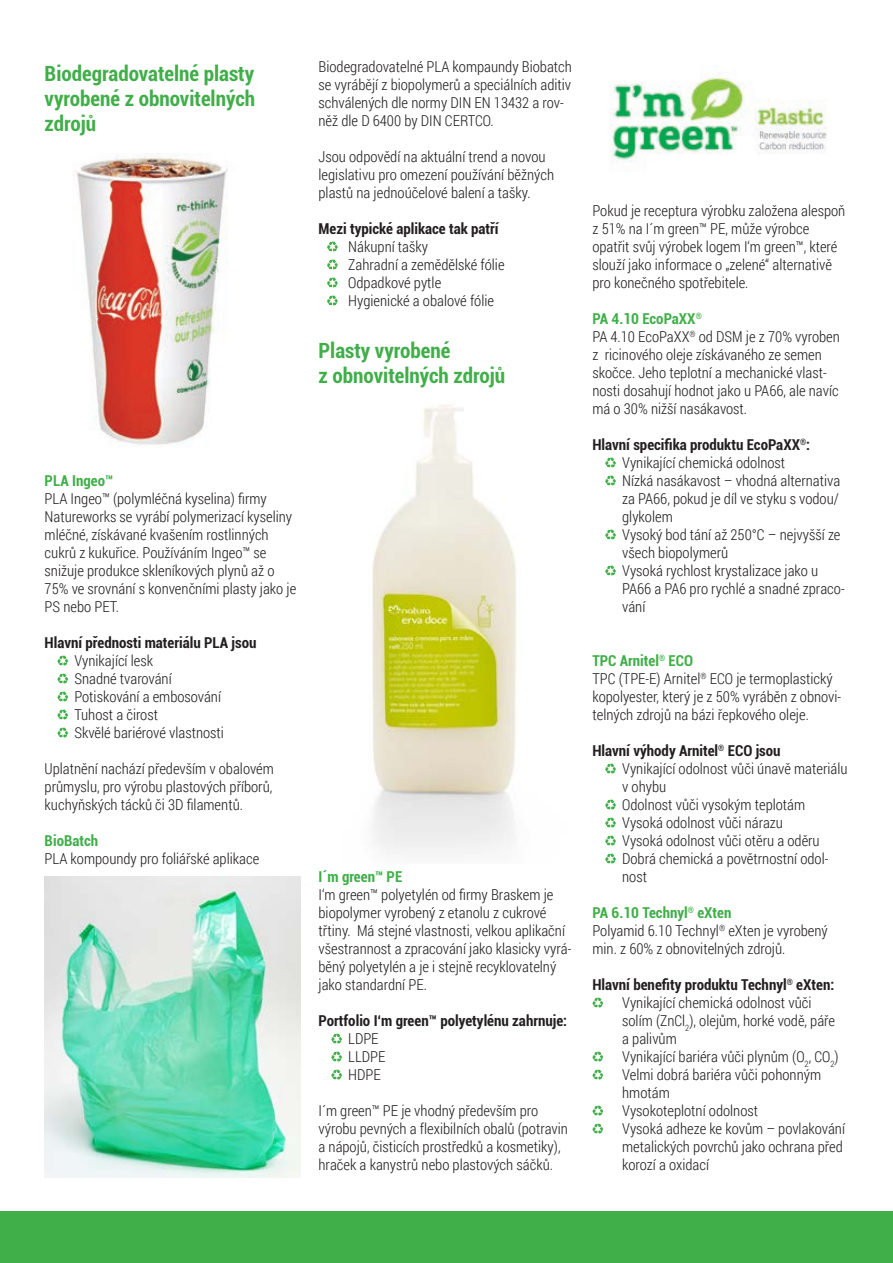
<style>
.page{position:relative;width:893px;height:1263px;background:#fff}
.page>*{position:absolute;margin:0;border:0;box-sizing:border-box;transform-origin:0 0}
.t1{font:700 condensed 21px/25.2px "Roboto";color:#40ae49;text-align:justify}
.t2{font:300 15px/18px "Roboto Condensed";color:#231f20}
.t3{font:700 condensed 15px "Roboto";color:#231f20}
.t4{font:700 condensed 15px "Roboto";color:#40ae49}
</style>
<div class="page">
<svg style="left:57px;top:655px;width:11px;height:11px"></svg>
<svg style="left:57px;top:673px;width:11px;height:11px"></svg>
<svg style="left:57px;top:691px;width:11px;height:11px"></svg>
<svg style="left:57px;top:709px;width:11px;height:11px"></svg>
<svg style="left:57px;top:727px;width:11px;height:11px"></svg>
<svg style="left:327px;top:241px;width:11px;height:11px"></svg>
<svg style="left:327px;top:259px;width:11px;height:11px"></svg>
<svg style="left:327px;top:277px;width:11px;height:11px"></svg>
<svg style="left:327px;top:295px;width:11px;height:11px"></svg>
<svg style="left:331px;top:1033px;width:11px;height:11px"></svg>
<svg style="left:331px;top:1051px;width:11px;height:11px"></svg>
<svg style="left:331px;top:1069px;width:11px;height:11px"></svg>
<img style="left:610px;top:73px;width:217px;height:90px">
<svg style="left:605px;top:457px;width:11px;height:11px"></svg>
<svg style="left:605px;top:475px;width:11px;height:11px"></svg>
<svg style="left:605px;top:529px;width:11px;height:11px"></svg>
<svg style="left:605px;top:565px;width:11px;height:11px"></svg>
<svg style="left:605px;top:763px;width:11px;height:11px"></svg>
<svg style="left:605px;top:799px;width:11px;height:11px"></svg>
<svg style="left:605px;top:817px;width:11px;height:11px"></svg>
<svg style="left:605px;top:835px;width:11px;height:11px"></svg>
<svg style="left:605px;top:853px;width:11px;height:11px"></svg>
<svg style="left:592px;top:997px;width:11px;height:11px"></svg>
<svg style="left:592px;top:1051px;width:11px;height:11px"></svg>
<svg style="left:592px;top:1069px;width:11px;height:11px"></svg>
<svg style="left:592px;top:1105px;width:11px;height:11px"></svg>
<svg style="left:592px;top:1123px;width:11px;height:11px"></svg>
<div style="left:0;top:1211px;width:893px;height:52px;background:#40ae49"></div>
<img style="left:75px;top:153px;width:153px;height:292px">
<img style="left:45px;top:876px;width:256px;height:302px">
<img style="left:372px;top:405px;width:145px;height:448px">
<h1 class="t1" style="left:45px;top:60px;width:212px">Biodegradovatelné plasty vyrobené z obnovitelných zdrojů</h1>
<p class="t4" style="left:45px;top:470px;width:70px">PLA Ingeo™</p>
<p class="t2" style="left:45px;top:489px;width:253px">PLA Ingeo™ (polymléčná kyselina) firmy Natureworks se vyrábí polymerizací kyseliny mléčné, získávané kvašením rostlinných cukrů z kukuřice. Používáním Ingeo™ se snižuje produkce skleníkových plynů až o 75% ve srovnání s konvenčními plasty jako je PS nebo PET.</p>
<p class="t3" style="left:45px;top:632px;width:213px">Hlavní přednosti materiálu PLA jsou</p>
<p class="t2" style="left:74px;top:651px;width:151px">Vynikající lesk<br>Snadné tvarování<br>Potiskování a embosování<br>Tuhost a čirost<br>Skvělé bariérové vlastnosti</p>
<p class="t2" style="left:45px;top:759px;width:231px;text-align:justify">Uplatnění nachází především v obalovém průmyslu, pro výrobu plastových příborů, kuchyňských tácků či 3D filamentů.</p>
<p class="t4" style="left:45px;top:830px;width:55px">BioBatch</p>
<p class="t2" style="left:45px;top:849px;width:216px">PLA kompoundy pro foliářské aplikace</p>
<p class="t2" style="left:319px;top:57px;width:255px">Biodegradovatelné PLA kompaundy Biobatch se vyrábějí z biopolymerů a speciálních aditiv schválených dle normy DIN EN 13432 a rov&shy;něž dle D 6400 by DIN CERTCO.</p>
<p class="t2" style="left:319px;top:147px;width:237px">Jsou odpovědí na aktuální trend a novou legislativu pro omezení používání běžných plastů na jednoúčelové balení a tašky.</p>
<p class="t3" style="left:319px;top:218px;width:182px">Mezi typické aplikace tak patří</p>
<p class="t2" style="left:348px;top:237px;width:158px">Nákupní tašky<br>Zahradní a zemědělské fólie<br>Odpadkové pytle<br>Hygienické a obalové fólie</p>
<h1 class="t1" style="left:319px;top:337px;width:188px">Plasty vyrobené<br>z obnovitelných zdrojů</h1>
<p class="t4" style="left:319px;top:866px;width:85px">I´m green™ PE</p>
<p class="t2" style="left:319px;top:885px;width:254px">I‘m green™ polyetylén od firmy Braskem je biopolymer vyrobený z etanolu z cukrové třtiny. Má stejné vlastnosti, velkou aplikační všestrannost a zpracování jako klasicky vyrá&shy;běný polyetylén a je i stejně recyklovatelný jako standardní PE.</p>
<p class="t3" style="left:319px;top:1010px;width:250px">Portfolio I‘m green™ polyetylénu zahrnuje:</p>
<p class="t2" style="left:348px;top:1029px;width:39px">LDPE<br>LLDPE<br>HDPE</p>
<p class="t2" style="left:319px;top:1101px;width:251px">I´m green™ PE je vhodný především pro výrobu pevných a flexibilních obalů (potravin a nápojů, čisticích prostředků a kosmetiky), hraček a kanystrů nebo plastových sáčků.</p>
<p class="t2" style="left:592px;top:201px;width:254px">Pokud je receptura výrobku založena alespoň z 51% na I´m green™ PE, může výrobce opatřit svůj výrobek logem I‘m green™, které slouží jako informace o „zelené“ alternativě pro konečného spotřebitele.</p>
<p class="t4" style="left:592px;top:308px;width:111px">PA 4.10 EcoPaXX<sup>®</sup></p>
<p class="t2" style="left:592px;top:327px;width:249px">PA 4.10 EcoPaXX<sup>®</sup> od DSM je z 70% vyroben z ricinového oleje získávaného ze semen skočce. Jeho teplotní a mechanické vlast&shy;nosti dosahují hodnot jako u PA66, ale navíc má o 30% nižší nasákavost.</p>
<p class="t3" style="left:592px;top:434px;width:219px">Hlavní specifika produktu EcoPaXX<sup>®</sup>:</p>
<p class="t2" style="left:622px;top:453px;width:224px">Vynikající chemická odolnost<br>Nízká nasákavost – vhodná alternativa za PA66, pokud je díl ve styku s vodou/ glykolem<br>Vysoký bod tání až 250°C – nejvyšší ze všech biopolymerů<br>Vysoká rychlost krystalizace jako u<br>PA66 a PA6 pro rychlé a snadné zpraco&shy;vání</p>
<p class="t4" style="left:592px;top:650px;width:102px">TPC Arnitel<sup>®</sup> ECO</p>
<p class="t2" style="left:592px;top:669px;width:250px">TPC (TPE-E) Arnitel<sup>®</sup> ECO je termoplastický kopolyester, který je z 50% vyráběn z obnovi&shy;telných zdrojů na bázi řepkového oleje.</p>
<p class="t3" style="left:592px;top:740px;width:190px">Hlavní výhody Arnitel<sup>®</sup> ECO jsou</p>
<p class="t2" style="left:622px;top:759px;width:227px">Vynikající odolnost vůči únavě materiálu v ohybu<br>Odolnost vůči vysokým teplotám<br>Vysoká odolnost vůči nárazu<br>Vysoká odolnost vůči otěru a oděru<br>Dobrá chemická a povětrnostní odol&shy;nost</p>
<p class="t4" style="left:592px;top:902px;width:141px">PA 6.10 Technyl<sup>®</sup> eXten</p>
<p class="t2" style="left:592px;top:921px;width:237px">Polyamid 6.10 Technyl<sup>®</sup> eXten je vyrobený min. z 60% z obnovitelných zdrojů.</p>
<p class="t3" style="left:592px;top:974px;width:243px">Hlavní benefity produktu Technyl<sup>®</sup> eXten:</p>
<p class="t2" style="left:622px;top:993px;width:224px">Vynikající chemická odolnost vůči solím (ZnCl<sub>2</sub>), olejům, horké vodě, páře a palivům<br>Vynikající bariéra vůči plynům (O<sub>2</sub>, CO<sub>2</sub>)<br>Velmi dobrá bariéra vůči pohonným hmotám<br>Vysokoteplotní odolnost<br>Vysoká adheze ke kovům – povlakování metalických povrchů jako ochrana před korozí a oxidací</p>
</div>
